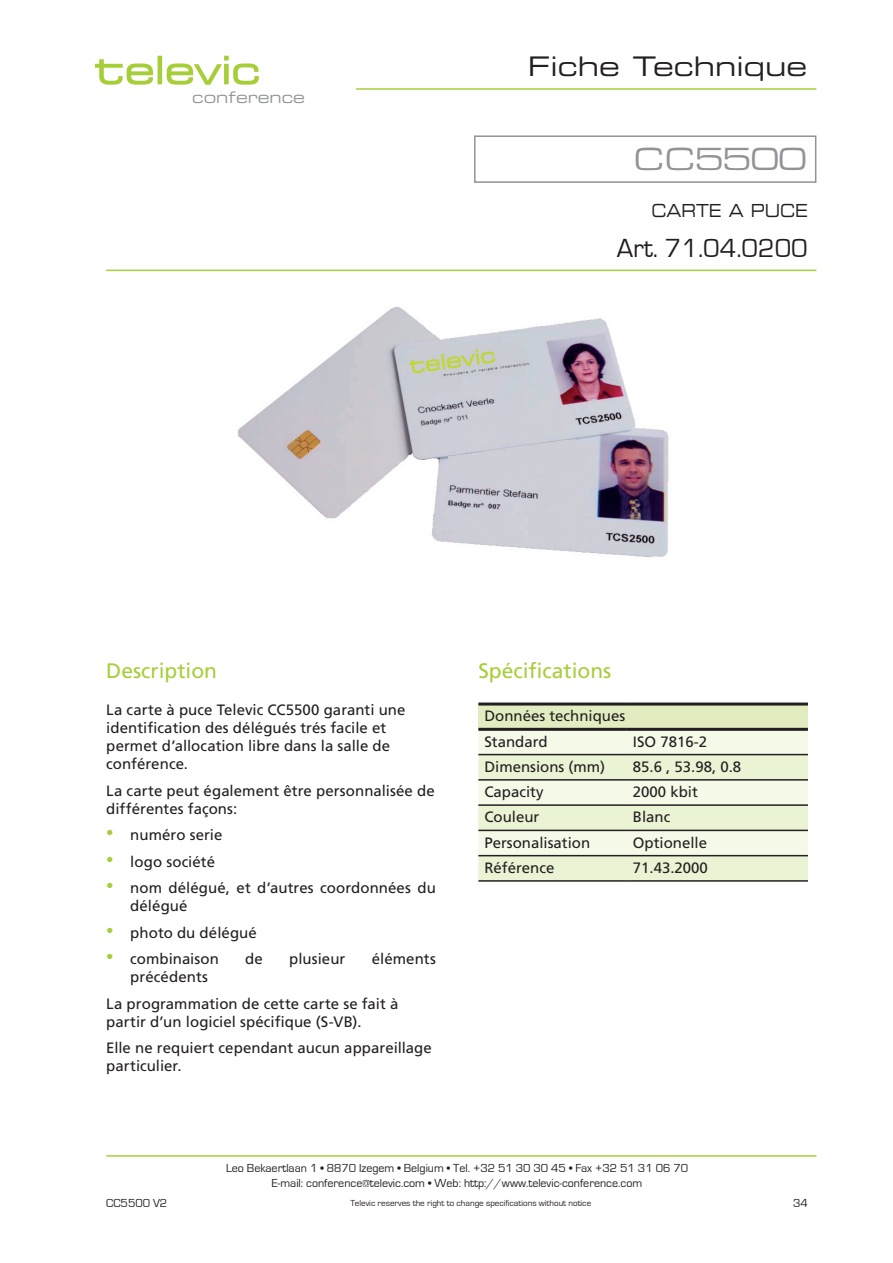
<style>
.page{position:relative;width:893px;height:1263px;background:#fff}
.page>*{position:absolute;margin:0;border:0;box-sizing:border-box;transform-origin:0 0}
.t1{font:33px "Eurostile Extended Roman DTC";color:#919396}
.t2{font:27px "Eurostile";color:#231f20}
.t3{font:27px "Eurostile LT Extended Two";color:#231f20}
.t4{font:21px "Frutiger LT";color:#a6ce39}
.t5{font:18px "Eurostile LT Extended Two";color:#231f20;scale:.82 1}
.t6{font:15.9px "Eurostile LT Extended Two";color:#939598}
.t7{font:15px/18px "Frutiger LT";color:#231f20}
.t8{font:12px/14.4px "Eurostile";color:#231f20;text-align:center}
.t9{font:9px "Eurostile";color:#231f20}
.s1{font-family:"Arial";font-size:21px;color:#a6ce39}
</style>
<div class="page">
<hr style="left:356px;top:88px;width:460px;height:2px;background:#a6ce39">
<svg style="left:474px;top:135px;width:343px;height:48px"></svg>
<hr style="left:106px;top:270px;width:710px;height:1px;background:#a6ce39">
<hr style="left:106px;top:1155px;width:710px;height:2px;background:#a6ce39">
<img style="left:237px;top:307px;width:432px;height:251px">
<svg style="left:95px;top:56px;width:164px;height:29px"></svg>
<div style="left:478px;top:704px;width:330px;height:25px;background:#e1edc1"></div>
<svg style="left:478px;top:731px;width:330px;height:149px;background:#ecf3dc"></svg>
<hr style="left:478px;top:754px;width:149px;height:1px;background:#231f20">
<hr style="left:627px;top:754px;width:181px;height:1px;background:#231f20">
<hr style="left:478px;top:779px;width:149px;height:2px;background:#231f20">
<hr style="left:627px;top:779px;width:181px;height:2px;background:#231f20">
<hr style="left:478px;top:804px;width:149px;height:2px;background:#231f20">
<hr style="left:627px;top:804px;width:181px;height:2px;background:#231f20">
<hr style="left:478px;top:830px;width:149px;height:1px;background:#231f20">
<hr style="left:627px;top:830px;width:181px;height:1px;background:#231f20">
<hr style="left:478px;top:855px;width:149px;height:1px;background:#231f20">
<hr style="left:627px;top:855px;width:181px;height:1px;background:#231f20">
<hr style="left:478px;top:880px;width:149px;height:2px;background:#231f20">
<hr style="left:627px;top:880px;width:181px;height:2px;background:#231f20">
<hr style="left:478px;top:702px;width:149px;height:3px;background:#231f20">
<hr style="left:627px;top:702px;width:181px;height:3px;background:#231f20">
<hr style="left:478px;top:728px;width:149px;height:3px;background:#231f20">
<hr style="left:627px;top:728px;width:181px;height:3px;background:#231f20">
<p class="t6" style="left:192px;top:86px;width:114px">conference</p>
<h2 class="t3" style="left:528px;top:48px;width:281px">Fiche Technique</h2>
<h1 class="t1" style="left:634px;top:142px;width:174px">CC5500</h1>
<p class="t5" style="left:651px;top:199px;width:192px">CARTE A PUCE</p>
<h2 class="t2" style="left:617px;top:233px;width:192px">Art. 71.04.0200</h2>
<h3 class="t4" style="left:106px;top:658px;width:112px">Description</h3>
<p class="t7" style="left:106px;top:701px;width:301px">La carte à puce Televic CC5500 garanti une identification des délégués trés facile et permet d’allocation libre dans la salle de conférence.</p>
<p class="t7" style="left:106px;top:782px;width:330px">La carte peut également être personnalisée de différentes façons:</p>
<p class="t7" style="left:106px;top:826px;width:118px"><span class="s1">•</span> numéro serie</p>
<p class="t7" style="left:106px;top:853px;width:110px"><span class="s1">•</span> logo société</p>
<p class="t7" style="left:130px;top:879px;width:307px;text-indent:-24px"><span class="s1">•</span> nom délégué, et d’autres coordonnées du délégué</p>
<p class="t7" style="left:106px;top:924px;width:152px"><span class="s1">•</span> photo du délégué</p>
<p class="t7" style="left:106px;top:950px;width:114px"><span class="s1">•</span> combinaison</p>
<p class="t7" style="left:245px;top:950px;width:19px">de</p>
<p class="t7" style="left:289px;top:950px;width:58px">plusieur</p>
<p class="t7" style="left:372px;top:950px;width:66px">éléments</p>
<p class="t7" style="left:106px;top:964px;width:294px;line-height:26.5px;text-indent:24px">précédents<br>La programmation de cette carte se fait à</p>
<p class="t7" style="left:106px;top:1008px;width:327px;line-height:26.5px">partir d’un logiciel spécifique (S-VB).<br>Elle ne requiert cependant aucun appareillage</p>
<p class="t7" style="left:106px;top:1057px;width:77px">particulier.</p>
<h3 class="t4" style="left:478px;top:658px;width:135px">Spécifications</h3>
<p class="t7" style="left:484px;top:703px;width:142px;line-height:25.2px">Données techniques<br>Standard</p>
<p class="t7" style="left:633px;top:732px;width:76px">ISO 7816-2</p>
<p class="t7" style="left:484px;top:758px;width:122px">Dimensions (mm)</p>
<p class="t7" style="left:633px;top:758px;width:110px">85.6 , 53.98, 0.8</p>
<p class="t7" style="left:484px;top:783px;width:61px">Capacity</p>
<p class="t7" style="left:633px;top:783px;width:67px">2000 kbit</p>
<p class="t7" style="left:484px;top:808px;width:57px">Couleur</p>
<p class="t7" style="left:633px;top:808px;width:39px">Blanc</p>
<p class="t7" style="left:484px;top:833px;width:107px">Personalisation</p>
<p class="t7" style="left:633px;top:833px;width:76px">Optionelle</p>
<p class="t7" style="left:484px;top:859px;width:72px">Référence</p>
<p class="t7" style="left:633px;top:859px;width:77px">71.43.2000</p>
<p class="t8" style="left:226px;top:1161px;width:464px">Leo Bekaertlaan 1 • 8870 Izegem • Belgium • Tel. +32 51 30 30 45 • Fax +32 51 31 06 70<br>E-mail: conference@televic.com • Web: http://www.televic-conference.com</p>
<p class="t8" style="left:106px;top:1196px;width:62px">CC5500 V2</p>
<p class="t9" style="left:350px;top:1198px;width:242px">Televic reserves the right to change specifications without notice</p>
<p class="t8" style="left:793px;top:1196px;width:16px">34</p>
</div>
